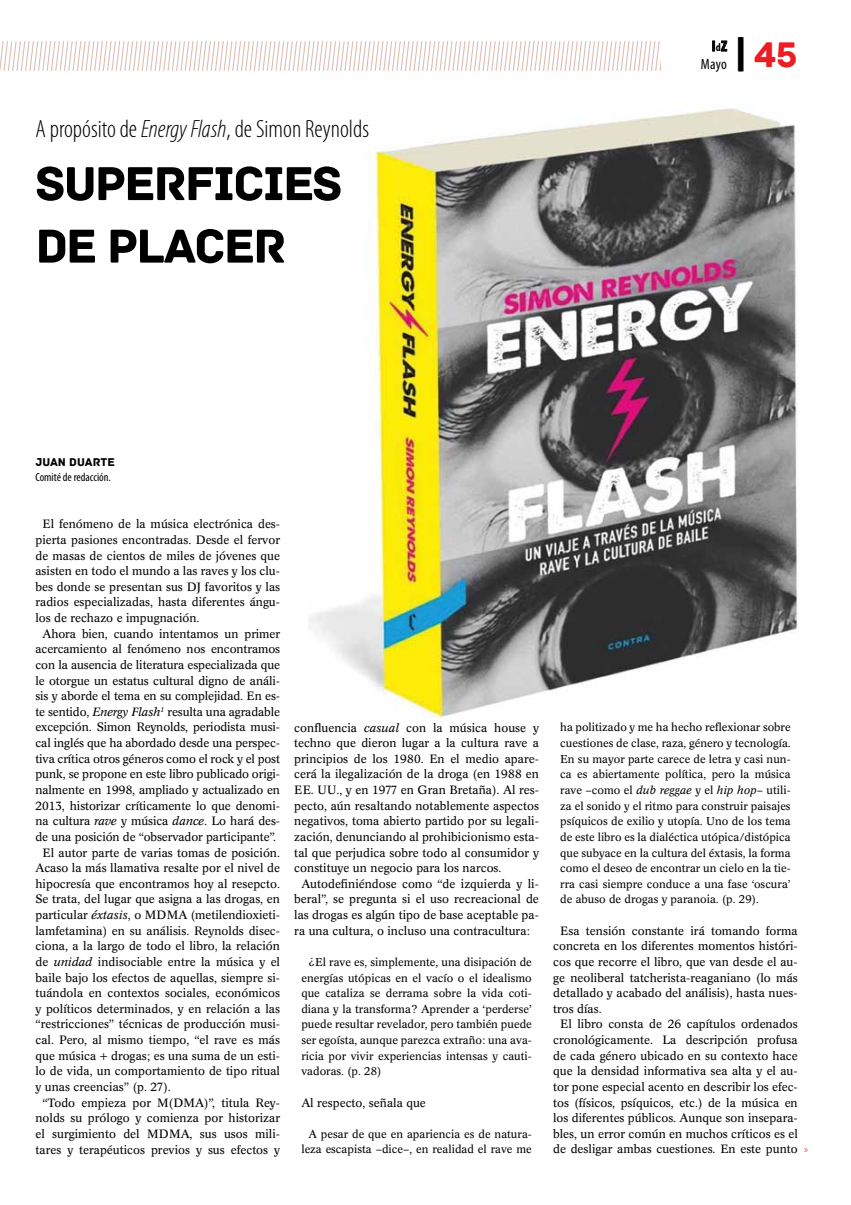
<style>
.page{position:relative;width:851px;height:1205px;background:#fff}
.page>*{position:absolute;margin:0;border:0;box-sizing:border-box;transform-origin:0 0}
.t1{font:50px/62.5px "Archive";letter-spacing:-.04em;color:#000}
.t2{font:37.5px "Archive";color:#ed1d24}
.t3{font:300 condensed 25px "Myriad Pro";color:#000}
.t4{font:condensed 15px/18px "Myriad Pro";color:#000;text-align:right}
.t5{font:11.88px "Concorde BE";color:#000}
.t6{font:condensed 11.88px "Myriad Pro";color:#000}
.t7{font:11.88px "Archive";color:#000}
.t8{font:300 condensed 11.88px "Myriad Pro";color:#ed1d24}
.t9{font:11.25px/15.6px "Concorde BE";color:#000;text-align:justify}
.s1{font-style:italic}
.s2{font-weight:700}
.s3{font-weight:700;font-size:11.25px}
.s4{font-family:"Signika";font-weight:700;color:#000}
</style>
<div class="page">
<svg style="left:0;top:41px;width:661px;height:30px"></svg>
<svg style="left:712px;top:41px;width:2px;height:10px"></svg>
<svg style="left:720px;top:40px;width:7px;height:12px"></svg>
<img style="left:308px;top:60px;width:491px;height:663px">
<h3 class="t3" style="left:35px;top:116px;width:335px">A propósito de <span class="s1">Energy Flash</span>, de Simon Reynolds</h3>
<h1 class="t1" style="left:35px;top:153px;width:309px">SUPERFICIES<br>DE PLACER</h1>
<p class="t4" style="left:700px;top:37px;width:28px"><span class="s2">I</span><span class="s3">d</span><span class="s2">Z<br></span>Mayo</p>
<h2 class="t2" style="left:735px;top:33px;width:64px"><span class="s4">|</span>45</h2>
<p class="t7" style="left:35px;top:455px;width:81px">JUAN DUARTE</p>
<p class="t6" style="left:35px;top:471px;width:77px">Comité de redacción.</p>
<p class="t5" style="left:43px;top:517px;width:239px">El fenómeno de la música electrónica des-</p>
<p class="t5" style="left:35px;top:533px;width:246px">pierta pasiones encontradas. Desde el fervor</p>
<p class="t5" style="left:35px;top:549px;width:246px">de masas de cientos de miles de jóvenes que</p>
<p class="t5" style="left:35px;top:564px;width:246px">asisten en todo el mundo a las raves y los clu-</p>
<p class="t5" style="left:35px;top:580px;width:246px">bes donde se presentan sus DJ favoritos y las</p>
<p class="t5" style="left:35px;top:595px;width:246px">radios especializadas, hasta diferentes ángu-</p>
<p class="t5" style="left:35px;top:611px;width:166px">los de rechazo e impugnación.</p>
<p class="t5" style="left:43px;top:627px;width:239px">Ahora bien, cuando intentamos un primer</p>
<p class="t5" style="left:35px;top:642px;width:246px">acercamiento al fenómeno nos encontramos</p>
<p class="t5" style="left:35px;top:658px;width:246px">con la ausencia de literatura especializada que</p>
<p class="t5" style="left:35px;top:674px;width:246px">le otorgue un estatus cultural digno de análi-</p>
<p class="t5" style="left:35px;top:689px;width:246px">sis y aborde el tema en su complejidad. En es-</p>
<p class="t5" style="left:35px;top:705px;width:246px">te sentido, <span class="s1">Energy Flash</span><sup>1</sup> resulta una agradable</p>
<p class="t5" style="left:35px;top:720px;width:246px">excepción. Simon Reynolds, periodista musi-</p>
<p class="t5" style="left:35px;top:736px;width:246px">cal inglés que ha abordado desde una perspec-</p>
<p class="t5" style="left:35px;top:752px;width:246px">tiva crítica otros géneros como el rock y el post</p>
<p class="t5" style="left:35px;top:767px;width:246px">punk, se propone en este libro publicado origi-</p>
<p class="t5" style="left:35px;top:783px;width:246px">nalmente en 1998, ampliado y actualizado en</p>
<p class="t5" style="left:35px;top:799px;width:246px">2013, historizar críticamente lo que denomi-</p>
<p class="t5" style="left:35px;top:814px;width:246px">na cultura <span class="s1">rave</span> y música <span class="s1">dance</span>. Lo hará des-</p>
<p class="t5" style="left:35px;top:830px;width:242px">de una posición de “observador participante”.</p>
<p class="t5" style="left:43px;top:845px;width:239px">El autor parte de varias tomas de posición.</p>
<p class="t5" style="left:35px;top:861px;width:246px">Acaso la más llamativa resalte por el nivel de</p>
<p class="t5" style="left:35px;top:877px;width:246px">hipocresía que encontramos hoy al resepcto.</p>
<p class="t5" style="left:35px;top:892px;width:246px">Se trata, del lugar que asigna a las drogas, en</p>
<p class="t5" style="left:35px;top:908px;width:246px">particular <span class="s1">éxtasis</span>, o MDMA (metilendioxieti-</p>
<p class="t5" style="left:35px;top:924px;width:246px">lamfetamina) en su análisis. Reynolds disec-</p>
<p class="t5" style="left:35px;top:939px;width:246px">ciona, a la largo de todo el libro, la relación</p>
<p class="t5" style="left:35px;top:955px;width:246px">de <span class="s1">unidad</span> indisociable entre la música y el</p>
<p class="t5" style="left:35px;top:970px;width:246px">baile bajo los efectos de aquellas, siempre si-</p>
<p class="t5" style="left:35px;top:986px;width:246px">tuándola en contextos sociales, económicos</p>
<p class="t5" style="left:35px;top:1002px;width:246px">y políticos determinados, y en relación a las</p>
<p class="t5" style="left:35px;top:1017px;width:246px">“restricciones” técnicas de producción musi-</p>
<p class="t5" style="left:35px;top:1033px;width:246px">cal. Pero, al mismo tiempo, “el rave es más</p>
<p class="t5" style="left:35px;top:1049px;width:246px">que música + drogas; es una suma de un esti-</p>
<p class="t5" style="left:35px;top:1064px;width:246px">lo de vida, un comportamiento de tipo ritual</p>
<p class="t5" style="left:35px;top:1080px;width:137px">y unas creencias” (p. 27).</p>
<p class="t5" style="left:43px;top:1095px;width:239px">“Todo empieza por M(DMA)”, titula Rey-</p>
<p class="t5" style="left:35px;top:1111px;width:246px">nolds su prólogo y comienza por historizar</p>
<p class="t5" style="left:35px;top:1127px;width:246px">el surgimiento del MDMA, sus usos mili-</p>
<p class="t5" style="left:35px;top:1142px;width:246px">tares y terapéuticos previos y sus efectos y</p>
<p class="t5" style="left:294px;top:720px;width:246px">confluencia <span class="s1">casual</span> con la música house y</p>
<p class="t5" style="left:294px;top:736px;width:246px">techno que dieron lugar a la cultura rave a</p>
<p class="t5" style="left:294px;top:752px;width:246px">principios de los 1980. En el medio apare-</p>
<p class="t5" style="left:294px;top:767px;width:246px">cerá la ilegalización de la droga (en 1988 en</p>
<p class="t5" style="left:294px;top:783px;width:246px">EE. UU., y en 1977 en Gran Bretaña). Al res-</p>
<p class="t5" style="left:294px;top:799px;width:246px">pecto, aún resaltando notablemente aspectos</p>
<p class="t5" style="left:294px;top:814px;width:246px">negativos, toma abierto partido por su legali-</p>
<p class="t5" style="left:294px;top:830px;width:246px">zación, denunciando al prohibicionismo esta-</p>
<p class="t5" style="left:294px;top:846px;width:246px">tal que perjudica sobre todo al consumidor y</p>
<p class="t5" style="left:294px;top:861px;width:209px">constituye un negocio para los narcos.</p>
<p class="t5" style="left:301px;top:877px;width:239px">Autodefiniéndose como “de izquierda y li-</p>
<p class="t5" style="left:294px;top:892px;width:246px">beral”, se pregunta si el uso recreacional de</p>
<p class="t5" style="left:294px;top:908px;width:246px">las drogas es algún tipo de base aceptable pa-</p>
<p class="t5" style="left:294px;top:924px;width:237px">ra una cultura, o incluso una contracultura:</p>
<p class="t9" style="left:301px;top:954px;width:232px;text-indent:7px">¿El rave es, simplemente, una disipación de energías utópicas en el vacío o el idealismo que cataliza se derrama sobre la vida coti&shy;diana y la transforma? Aprender a ‘perderse’ puede resultar revelador, pero también puede ser egoísta, aunque parezca extraño: una ava&shy;ricia por vivir experiencias intensas y cauti&shy;vadoras. (p. 28)</p>
<p class="t5" style="left:301px;top:1095px;width:126px">Al respecto, señala que</p>
<p class="t9" style="left:301px;top:1126px;width:232px;text-align:right">A pesar de que en apariencia es de natura&shy;leza escapista –dice–, en realidad el rave me</p>
<p class="t9" style="left:560px;top:720px;width:232px">ha politizado y me ha hecho reflexionar sobre cuestiones de clase, raza, género y tecnología.<br>En su mayor parte carece de letra y casi nun&shy;ca es abiertamente política, pero la música rave –como el <span class="s1">dub reggae</span> y el <span class="s1">hip hop</span>– utili&shy;za el sonido y el ritmo para construir paisajes psíquicos de exilio y utopía. Uno de los tema de este libro es la dialéctica utópica/distópica que subyace en la cultura del éxtasis, la forma como el deseo de encontrar un cielo en la tie&shy;rra casi siempre conduce a una fase ‘oscura’ de abuso de drogas y paranoia. (p. 29).</p>
<p class="t5" style="left:560px;top:924px;width:239px">Esa tensión constante irá tomando forma</p>
<p class="t5" style="left:553px;top:939px;width:246px">concreta en los diferentes momentos históri-</p>
<p class="t5" style="left:553px;top:955px;width:246px">cos que recorre el libro, que van desde el au-</p>
<p class="t5" style="left:553px;top:970px;width:246px">ge neoliberal tatcherista-reaganiano (lo más</p>
<p class="t5" style="left:553px;top:986px;width:246px">detallado y acabado del análisis), hasta nues-</p>
<p class="t5" style="left:553px;top:1002px;width:50px">tros días.</p>
<p class="t5" style="left:560px;top:1017px;width:239px">El libro consta de 26 capítulos ordenados</p>
<p class="t5" style="left:553px;top:1033px;width:246px">cronológicamente. La descripción profusa</p>
<p class="t5" style="left:553px;top:1049px;width:246px">de cada género ubicado en su contexto hace</p>
<p class="t5" style="left:553px;top:1064px;width:246px">que la densidad informativa sea alta y el au-</p>
<p class="t5" style="left:553px;top:1080px;width:246px">tor pone especial acento en describir los efec-</p>
<p class="t5" style="left:553px;top:1095px;width:246px">tos (físicos, psíquicos, etc.) de la música en</p>
<p class="t5" style="left:553px;top:1111px;width:246px">los diferentes públicos. Aunque son insepara-</p>
<p class="t5" style="left:553px;top:1127px;width:246px">bles, un error común en muchos críticos es el</p>
<p class="t5" style="left:553px;top:1142px;width:246px">de desligar ambas cuestiones. En este punto</p>
<p class="t8" style="left:803px;top:1143px;width:5px">»</p>
</div>
